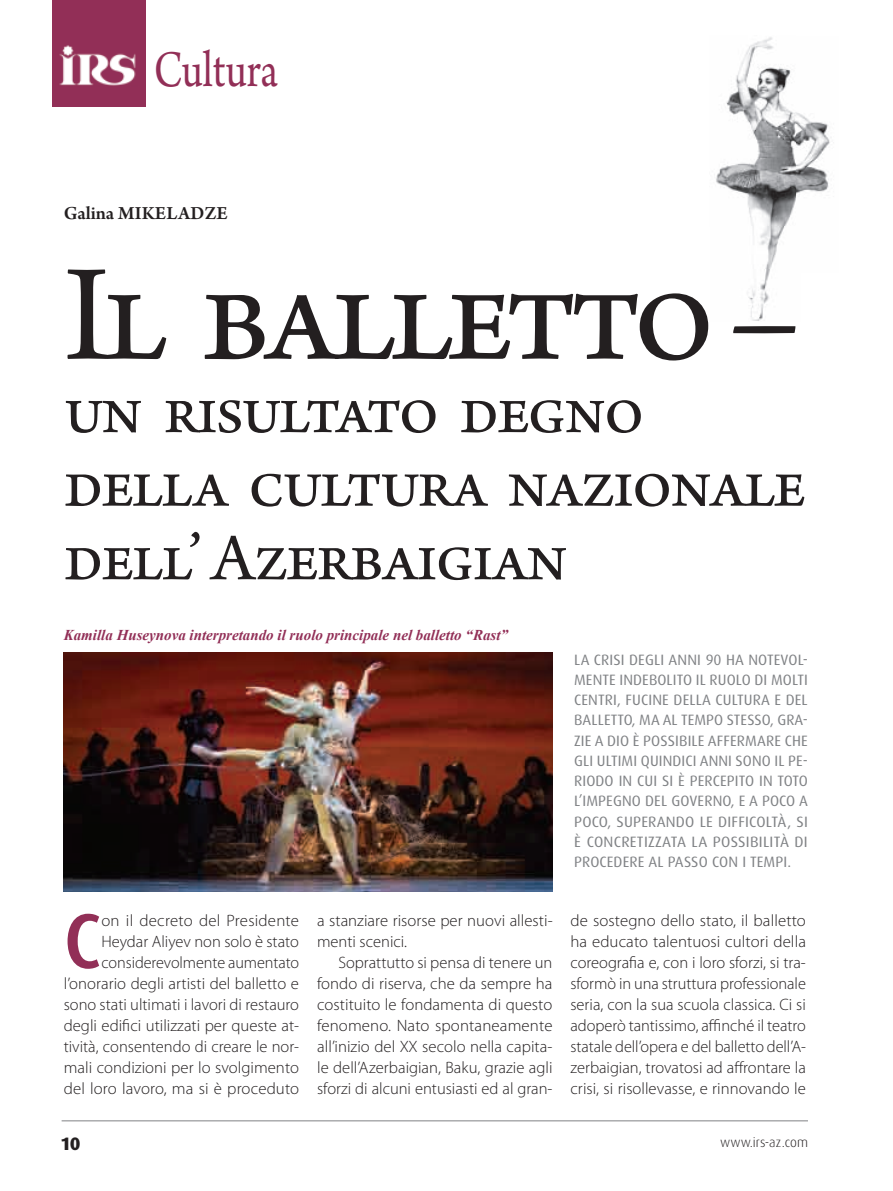
<style>
.page{position:relative;width:893px;height:1191px;background:#fff}
.page>*{position:absolute;margin:0;border:0;box-sizing:border-box;transform-origin:0 0}
.t1{font:144px "Arno Pro";letter-spacing:-.05em;color:#231f20}
.t2{font:500 77.55px "Dax Pro";color:#922f57}
.t3{font:70.5px/73.5px "Arno Pro";letter-spacing:-.03em;color:#231f20}
.t4{font:54.15px "Arno Pro";color:#922f57;scale:.8 1}
.t5{font:600 19.5px "Arno Pro";letter-spacing:.01em;color:#231f20}
.t6{font:800 18px "Dax Pro";color:#231f20}
.t7{font:300 16.5px/21px "Myriad Pro";color:#231f20;text-align:justify}
.t8{font:15px/20.2px "Dax Pro";letter-spacing:.01em;color:#808285;text-align:justify}
.t9{font:italic 700 15px "Times New Roman";color:#922f57}
.t10{font:300 13.5px "Dax Pro";color:#231f20}
</style>
<div class="page">
<hr style="left:62px;top:1120px;width:746px;height:1px;background:#808285">
<img style="left:64px;top:652px;width:489px;height:239px">
<div style="left:52px;top:0;width:94px;height:106px;background:#922f57"></div>
<img style="left:59px;top:45px;width:77px;height:41px">
<img style="left:716px;top:37px;width:79px;height:232px">
<img style="left:795px;top:112px;width:35px;height:90px">
<img style="left:748px;top:269px;width:22px;height:52px">
<h3 class="t4" style="left:154px;top:36px;width:157px">Cultura</h3>
<p class="t5" style="left:64px;top:201px;width:165px">Galina MIKELADZE</p>
<h1 class="t1" style="left:64px;top:224px;width:738px">Il balletto –</h1>
<h3 class="t3" style="left:64px;top:371px;width:743px">un risultato degno della cultura nazionale dell’ Azerbaigian</h3>
<p class="t9" style="left:64px;top:626px;width:446px">Kamilla Huseynova interpretando il ruolo principale nel balletto “Rast”</p>
<h2 class="t2" style="left:64px;top:907px;width:39px">C</h2>
<p class="t7" style="left:64px;top:911px;width:237px;text-align:right">on il decreto del Presidente Heydar Aliyev non solo è stato considerevolmente aumentato l’onorario degli artisti del balletto e sono stati ultimati i lavori di restauro degli edifici utilizzati per queste at&shy;tività, consentendo di creare le nor&shy;mali condizioni per lo svolgimento del loro lavoro, ma si è proceduto</p>
<p class="t7" style="left:317px;top:911px;width:237px">a stanziare risorse per nuovi allesti&shy;menti scenici.</p>
<p class="t7" style="left:317px;top:953px;width:237px;text-indent:21px">Soprattutto si pensa di tenere un fondo di riserva, che da sempre ha costituito le fondamenta di questo fenomeno. Nato spontaneamente all’inizio del XX secolo nella capita&shy;le dell’Azerbaigian, Baku, grazie agli sforzi di alcuni entusiasti ed al gran-</p>
<p class="t8" style="left:574px;top:650px;width:235px">LA CRISI DEGLI ANNI 90 HA NOTEVOL-MENTE INDEBOLITO IL RUOLO DI MOLTI CENTRI, FUCINE DELLA CULTURA E DEL BALLETTO, MA AL TEMPO STESSO, GRA-ZIE A DIO È POSSIBILE AFFERMARE CHE GLI ULTIMI QUINDICI ANNI SONO IL PE-RIODO IN CUI SI È PERCEPITO IN TOTO L’IMPEGNO DEL GOVERNO, E A POCO A POCO, SUPERANDO LE DIFFICOLTÀ, SI È CONCRETIZZATA LA POSSIBILITÀ DI PROCEDERE AL PASSO CON I TEMPI.</p>
<p class="t7" style="left:570px;top:911px;width:237px">de sostegno dello stato, il balletto ha educato talentuosi cultori della coreografia e, con i loro sforzi, si tra&shy;sformò in una struttura professionale seria, con la sua scuola classica. Ci si adoperò tantissimo, affinché il teatro statale dell’opera e del balletto dell’A&shy;zerbaigian, trovatosi ad affrontare la crisi, si risollevasse, e rinnovando le</p>
<p class="t6" style="left:62px;top:1135px;width:20px">10</p>
<p class="t10" style="left:720px;top:1135px;width:89px">www.irs-az.com</p>
</div>
